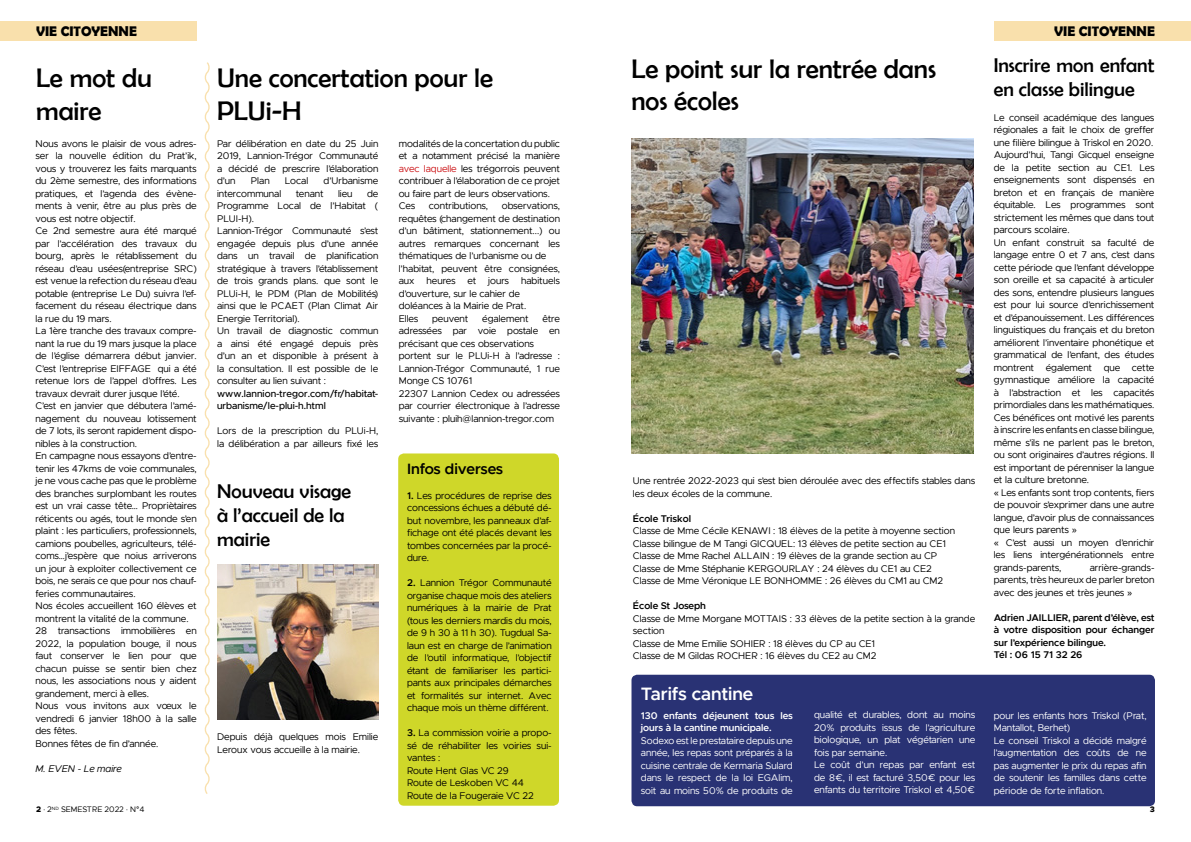
<style>
.page{position:relative;width:1191px;height:842px;background:#fff}
.page>*{position:absolute;margin:0;border:0;box-sizing:border-box;transform-origin:0 0}
.t1{font:27px/33.6px "Berlin Sans FB";color:#000}
.t2{font:20px/24px "Berlin Sans FB";color:#000}
.t3{font:600 18px "Metropolis";color:#fff}
.t4{font:600 15px "Metropolis";letter-spacing:-.015em;color:#000}
.t5{font:700 14px "Berlin Sans FB Demi";color:#000}
.t6{font:9.8px/12.5px "Metropolis";color:#000}
.t7{font:9.8px/12.5px "Metropolis";color:#fff}
.t8{font:600 9.8px/12.5px "Metropolis";color:#000}
.t9{font:500 9.8px/12.5px "Metropolis";letter-spacing:.005em;color:#000}
.t10{font:600 9.8px/12.5px "Metropolis";color:#fff}
.t11{font:italic 9.8px "Metropolis";color:#000}
.t12{font:8px "Metropolis";color:#000}
.t13{font:800 8px "Metropolis";color:#000}
.s1{color:#cd171a}
.s2{font-weight:600}
.s3{font-weight:800}
</style>
<div class="page">
<div style="left:0;top:21px;width:197px;height:19px;background:#f9e0ac"></div>
<div style="left:994px;top:21px;width:197px;height:20px;background:#f9e0ac"></div>
<div style="left:398px;top:453px;width:161px;height:353px;background:#cfd729;border-radius:6px"></div>
<div style="left:631px;top:675px;width:524px;height:131px;background:#293274;border-radius:6px"></div>
<img style="left:217px;top:564px;width:161px;height:155px">
<svg style="left:204px;top:62px;width:6px;height:732px"></svg>
<img style="left:631px;top:139px;width:343px;height:314px">
<h3 class="t5" style="left:36px;top:23px;width:102px">VIE CITOYENNE</h3>
<h3 class="t5" style="left:1054px;top:23px;width:102px">VIE CITOYENNE</h3>
<h1 class="t1" style="left:36px;top:61px;width:118px">Le mot du maire</h1>
<h2 class="t2" style="left:993px;top:53px;width:162px">Inscrire mon enfant en classe bilingue</h2>
<p class="t6" style="left:993px;top:111px;width:162px">Le conseil académique des langues régionales a fait le choix de greffer une filière bilingue à Triskol en 2020.<br>Aujourd’hui, Tangi Gicquel enseigne de la petite section au CE1. Les enseignements sont dispensés en breton et en français de manière équitable. Les programmes sont strictement les mêmes que dans tout parcours scolaire.<br>Un enfant construit sa faculté de langage entre 0 et 7 ans, c’est dans cette période que l’enfant développe son oreille et sa capacité à articuler des sons, entendre plusieurs langues est pour lui source d’enrichissement et d’épanouissement. Les différences linguistiques du français et du breton améliorent l’inventaire phonétique et grammatical de l’enfant, des études montrent également que cette gymnastique améliore la capacité à l’abstraction et les capacités primordiales dans les mathématiques.<br>Ces bénéfices ont motivé les parents à inscrire les enfants en classe bilingue, même s’ils ne parlent pas le breton, ou sont originaires d’autres régions. Il est important de pérenniser la langue et la culture bretonne.<br>« Les enfants sont trop contents, fiers de pouvoir s’exprimer dans une autre langue, d’avoir plus de connaissances que leurs parents »<br>« C’est aussi un moyen d’enrichir les liens intergénérationnels entre grands-parents,</p>
<h1 class="t1" style="left:217px;top:61px;width:277px">Une concertation pour le<br>PLUi-H</h1>
<h1 class="t1" style="left:631px;top:52px;width:306px;line-height:32.4px">Le point sur la rentrée dans nos écoles</h1>
<p class="t6" style="left:399px;top:137px;width:163px">modalités de la concertation du public et a notamment précisé la manière <span class="s1">avec laquelle</span> les trégorrois peuvent contribuer à l’élaboration de ce projet ou faire part de leurs observations.<br>Ces</p>
<p class="t6" style="left:217px;top:137px;width:163px;text-align:justify">Par délibération en date du 25 Juin 2019, Lannion-Trégor Communauté a décidé de prescrire l’élaboration d’un</p>
<p class="t6" style="left:35px;top:137px;width:163px">Nous avons le plaisir de vous adres&shy;ser la nouvelle édition du Prat’ik, vous y trouverez les faits marquants du 2ème semestre, des informations pratiques, et l’agenda des évène&shy;ments à venir, être au plus près de vous est notre objectif.<br>Ce 2nd semestre aura été marqué par l’accélération des travaux du bourg, après le rétablissement du réseau d’eau usées(entreprise SRC) est venue la refection du réseau d’eau potable (entreprise Le Du) suivra l’ef&shy;facement du réseau électrique dans la rue du 19 mars.<br>La 1ère tranche des travaux compre&shy;nant la rue du 19 mars jusque la place de l’église démarrera début janvier.<br>C’est l’entreprise EIFFAGE qui a été retenue lors de l’appel d’offres. Les travaux devrait durer jusque l’été.<br>C’est en janvier que débutera l’amé&shy;nagement du nouveau lotissement de 7 lots, ils seront rapidement dispo&shy;nibles à la construction.<br>En campagne nous essayons d’entre&shy;tenir les 47kms de voie communales, je ne vous cache pas que le problème des branches surplombant les routes est un vrai casse tête… Propriètaires réticents ou agés, tout le monde s’en plaint : les particuliers, professionnels, camions poubelles, agriculteurs, télé&shy;coms…j’espère que noius arriverons un jour à exploiter collectivement ce bois, ne serais ce que pour nos chauf&shy;feries communautaires.<br>Nos écoles accueillent 160 élèves et montrent la vitalité de la commune.<br>28 transactions immobilières en 2022, la population bouge, il nous faut conserver le lien pour que chacun puisse se sentir bien chez nous, les associations nous y aident grandement, merci à elles.<br>Nous vous invitons aux vœux le vendredi 6 janvier 18h00 à la salle des fêtes.<br>Bonnes fêtes de fin d’année.</p>
<p class="t11" style="left:35px;top:762px;width:88px">M. EVEN - Le maire</p>
<p class="t6" style="left:251px;top:175px;width:20px">Plan</p>
<p class="t6" style="left:285px;top:175px;width:25px">Local</p>
<p class="t6" style="left:323px;top:175px;width:56px">d’Urbanisme</p>
<p class="t6" style="left:217px;top:187px;width:66px">intercommunal</p>
<p class="t6" style="left:296px;top:187px;width:30px">tenant</p>
<p class="t6" style="left:338px;top:187px;width:16px">lieu</p>
<p class="t6" style="left:217px;top:187px;width:163px;text-indent:150px">de<br>Programme Local de l’Habitat (<br>PLUI-H).<br>Lannion-Trégor Communauté s’est engagée depuis plus d’une année dans un travail de planification stratégique à travers l’établissement de trois grands plans. que sont le<br>PLUi-H, le PDM (Plan de Mobilités) ainsi que le PCAET (Plan Climat Air<br>Energie Territorial).<br>Un travail de diagnostic commun a ainsi été engagé depuis près d’un an et disponible à présent à la consultation. Il est possible de le consulter au lien suivant :</p>
<p class="t9" style="left:217px;top:387px;width:163px">www.lannion-tregor.com/fr/habitat&shy;urbanisme/le-plui-h.html</p>
<p class="t6" style="left:217px;top:425px;width:163px">Lors de la prescription du PLUi-H, la délibération a par ailleurs fixé les</p>
<p class="t6" style="left:399px;top:200px;width:163px;text-indent:103px">observations, requêtes (changement de destination d’un bâtiment, stationnement...) ou autres remarques concernant les thématiques de l’urbanisme ou de l’habitat, peuvent être consignées, aux heures et jours habituels d’ouverture, sur le cahier de doléances à la Mairie de Prat.<br>Elles</p>
<p class="t6" style="left:429px;top:200px;width:61px">contributions,</p>
<p class="t6" style="left:432px;top:312px;width:38px">peuvent</p>
<p class="t6" style="left:482px;top:312px;width:48px">également</p>
<p class="t6" style="left:399px;top:312px;width:163px;text-indent:144px">être adressées par voie postale en précisant que ces observations portent sur le PLUi-H à l’adresse :<br>Lannion-Trégor Communauté, 1 rue<br>Monge CS 10761<br>22307 Lannion Cedex ou adressées par courrier électronique à l’adresse suivante : pluih@lannion-tregor.com</p>
<h3 class="t4" style="left:407px;top:459px;width:97px">Infos diverses</h3>
<p class="t6" style="left:407px;top:489px;width:146px;text-align:justify"><span class="s2">1.</span> Les procédures de reprise des concessions échues a débuté dé&shy;but novembre, les panneaux d’af&shy;fichage ont été placés devant les tombes concernées par la procé&shy;dure.</p>
<p class="t6" style="left:407px;top:576px;width:146px;text-align:justify"><span class="s2">2.</span> Lannion Trégor Communauté organise chaque mois des ateliers numériques à la mairie de Prat (tous les derniers mardis du mois, de 9 h 30 à 11 h 30). Tugdual Sa&shy;laun est en charge de l’animation de l’outil informatique, l’objectif étant de familiariser les partici&shy;pants aux principales démarches et formalités sur internet. Avec chaque mois un thème différent.</p>
<p class="t6" style="left:407px;top:726px;width:146px"><span class="s2">3.</span> La commission voirie a propo&shy;sé de réhabiliter les voiries sui&shy;vantes :<br>Route Hent Glas VC 29<br>Route de Leskoben VC 44<br>Route de la Fougeraie VC 22</p>
<p class="t6" style="left:633px;top:475px;width:344px">Une rentrée 2022-2023 qui s’est bien déroulée avec des effectifs stables dans les deux écoles de la commune.</p>
<p class="t8" style="left:633px;top:512px;width:60px">École Triskol</p>
<p class="t6" style="left:633px;top:525px;width:323px">Classe de Mme Cécile KENAWI : 18 élèves de la petite à moyenne section Classe bilingue de M Tangi GICQUEL: 13 élèves de petite section au CE1<br>Classe de Mme Rachel ALLAIN : 19 élèves de la grande section au CP Classe de Mme Stéphanie KERGOURLAY : 24 élèves du CE1 au CE2<br>Classe de Mme Véronique LE BONHOMME : 26 élèves du CM1 au CM2</p>
<p class="t8" style="left:633px;top:600px;width:75px">École St Joseph</p>
<p class="t6" style="left:633px;top:612px;width:344px">Classe de Mme Morgane MOTTAIS : 33 élèves de la petite section à la grande section<br>Classe de Mme Emilie SOHIER : 18 élèves du CP au CE1<br>Classe de M Gildas ROCHER : 16 élèves du CE2 au CM2</p>
<h2 class="t2" style="left:217px;top:479px;width:136px">Nouveau visage à l’accueil de la mairie</h2>
<p class="t6" style="left:993px;top:561px;width:162px;text-align:justify;text-indent:96px">arrière-grands&shy;parents, très heureux de parler breton avec des jeunes et très jeunes »</p>
<p class="t8" style="left:993px;top:611px;width:162px">Adrien JAILLIER, parent d’élève, est à votre disposition pour échanger sur l’expérience bilingue.<br>Tél : 06 15 71 32 26</p>
<h3 class="t3" style="left:641px;top:683px;width:114px">Tarifs cantine</h3>
<p class="t7" style="left:814px;top:708px;width:163px">qualité et durables, dont au moins<br>20% produits issus de l’agriculture biologique, un plat végétarien une fois par semaine.<br>Le coût d’un repas par enfant est de 8€, il est facturé 3,50€ pour les enfants du territoire Triskol et 4,50€</p>
<p class="t7" style="left:993px;top:709px;width:154px">pour les enfants hors Triskol (Prat,<br>Mantallot, Berhet)<br>Le conseil Triskol a décidé malgré l’augmentation des coûts de ne pas augmenter le prix du repas afin de soutenir les familles dans cette période de forte inflation.</p>
<p class="t10" style="left:641px;top:709px;width:153px">130 enfants déjeunent tous les jours à la cantine municipale.</p>
<p class="t7" style="left:641px;top:734px;width:153px;text-align:justify">Sodexo est le prestataire depuis une année, les repas sont préparés à la cuisine centrale de Kermaria Sulard dans le respect de la loi EGAlim, soit au moins 50% de produits de</p>
<p class="t6" style="left:217px;top:731px;width:163px">Depuis déjà quelques mois Emilie<br>Leroux vous accueille à la mairie.</p>
<p class="t12" style="left:36px;top:805px;width:110px"><span class="s3">2</span> · 2<sup>ND</sup> SEMESTRE 2022 · N°4</p>
<p class="t13" style="left:1149px;top:804px;width:7px">3</p>
</div>
